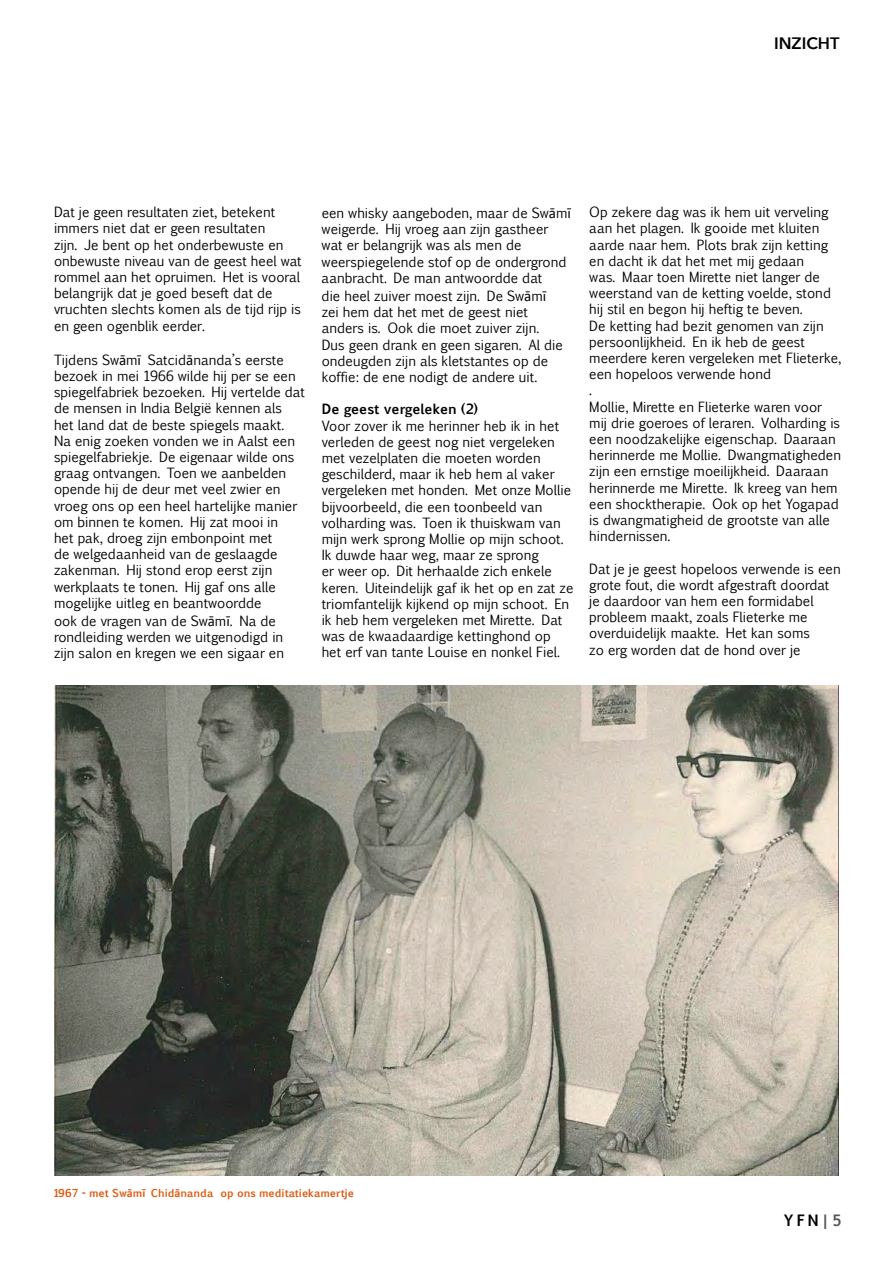
<style>
.page{position:relative;width:893px;height:1263px;background:#fff}
.page>*{position:absolute;margin:0;border:0;box-sizing:border-box;transform-origin:0 0}
.t1{font:600 16.5px "Avenir Next";color:#000}
.t2{font:700 15px "Euphemia UCAS";color:#000}
.t3{font:13.5px/16.2px "Euphemia UCAS";color:#000}
.t4{font:700 13.5px "Euphemia UCAS";color:#000}
.t5{font:700 10.5px "Euphemia UCAS";color:#de5c13}
.s1{font-family:"Calibri";font-size:15px}
.s2{font-family:"Calibri";font-size:12px}
.s3{color:#575756}
</style>
<div class="page">
<img style="left:54px;top:685px;width:785px;height:491px">
<p class="t1" style="left:774px;top:29px;width:67px">INZICHT</p>
<p class="t3" style="left:54px;top:203px;width:249px">Dat je geen resultaten ziet, betekent immers niet dat er geen resultaten<br>zijn. Je bent op het onderbewuste en onbewuste niveau van de geest heel wat rommel aan het opruimen. Het is vooral belangrijk dat je goed beseft dat de vruchten slechts komen als de tijd rijp is en geen ogenblik eerder.</p>
<p class="t3" style="left:54px;top:351px;width:252px">Tijdens Sw<span class="s1">ā</span>m<span class="s1">ī</span> Satcid<span class="s1">ā</span>nanda’s eerste bezoek in mei 1966 wilde hij per se een spiegelfabriek bezoeken. Hij vertelde dat de mensen in India België kennen als het land dat de beste spiegels maakt.<br>Na enig zoeken vonden we in Aalst een spiegelfabriekje. De eigenaar wilde ons graag ontvangen. Toen we aanbelden opende hij de deur met veel zwier en vroeg ons op een heel hartelijke manier om binnen te komen. Hij zat mooi in<br>het pak, droeg zijn embonpoint met<br>de welgedaanheid van de geslaagde zakenman. Hij stond erop eerst zijn werkplaats te tonen. Hij gaf ons alle mogelijke uitleg en beantwoordde</p>
<p class="t3" style="left:54px;top:612px;width:232px">ook de vragen van de Sw<span class="s1">ā</span>m<span class="s1">ī</span>. Na de rondleiding werden we uitgenodigd in zijn salon en kregen we een sigaar en</p>
<p class="t3" style="left:322px;top:204px;width:251px">een whisky aangeboden, maar de Sw<span class="s1">ā</span>m<span class="s1">ī </span>weigerde. Hij vroeg aan zijn gastheer wat er belangrijk was als men de weerspiegelende stof op de ondergrond aanbracht. De man antwoordde dat</p>
<p class="t3" style="left:322px;top:287px;width:243px">die heel zuiver moest zijn. De Sw<span class="s1">ā</span>m<span class="s1">ī </span>zei hem dat het met de geest niet anders is. Ook die moet zuiver zijn.<br>Dus geen drank en geen sigaren. Al die ondeugden zijn als kletstantes op de koffie: de ene nodigt de andere uit.</p>
<p class="t4" style="left:322px;top:399px;width:158px">De geest vergeleken (2)</p>
<p class="t3" style="left:322px;top:417px;width:253px">Voor zover ik me herinner heb ik in het verleden de geest nog niet vergeleken met vezelplaten die moeten worden geschilderd, maar ik heb hem al vaker vergeleken met honden. Met onze Mollie bijvoorbeeld, die een toonbeeld van volharding was. Toen ik thuiskwam van mijn werk sprong Mollie op mijn schoot.<br>Ik duwde haar weg, maar ze sprong<br>er weer op. Dit herhaalde zich enkele keren. Uiteindelijk gaf ik het op en zat ze triomfantelijk kijkend op mijn schoot. En ik heb hem vergeleken met Mirette. Dat was de kwaadaardige kettinghond op het erf van tante Louise en nonkel Fiel.</p>
<p class="t3" style="left:589px;top:203px;width:254px">Op zekere dag was ik hem uit verveling aan het plagen. Ik gooide met kluiten aarde naar hem. Plots brak zijn ketting en dacht ik dat het met mij gedaan<br>was. Maar toen Mirette niet langer de weerstand van de ketting voelde, stond hij stil en begon hij heftig te beven.<br>De ketting had bezit genomen van zijn persoonlijkheid. En ik heb de geest meerdere keren vergeleken met Flieterke, een hopeloos verwende hond<br>.<br>Mollie, Mirette en Flieterke waren voor mij drie goeroes of leraren. Volharding is een noodzakelijke eigenschap. Daaraan herinnerde me Mollie. Dwangmatigheden zijn een ernstige moeilijkheid. Daaraan herinnerde me Mirette. Ik kreeg van hem een shocktherapie. Ook op het Yogapad is dwangmatigheid de grootste van alle hindernissen.</p>
<p class="t3" style="left:589px;top:560px;width:253px">Dat je je geest hopeloos verwende is een grote fout, die wordt afgestraft doordat je daardoor van hem een formidabel probleem maakt, zoals Flieterke me overduidelijk maakte. Het kan soms<br>zo erg worden dat de hond over je</p>
<p class="t5" style="left:54px;top:1185px;width:301px">1967 - met Sw<span class="s2">ā</span>m<span class="s2">ī</span> Chid<span class="s2">ā</span>nanda op ons meditatiekamertje</p>
<p class="t2" style="left:784px;top:1209px;width:59px">YFN<span class="s3">|5</span></p>
</div>
